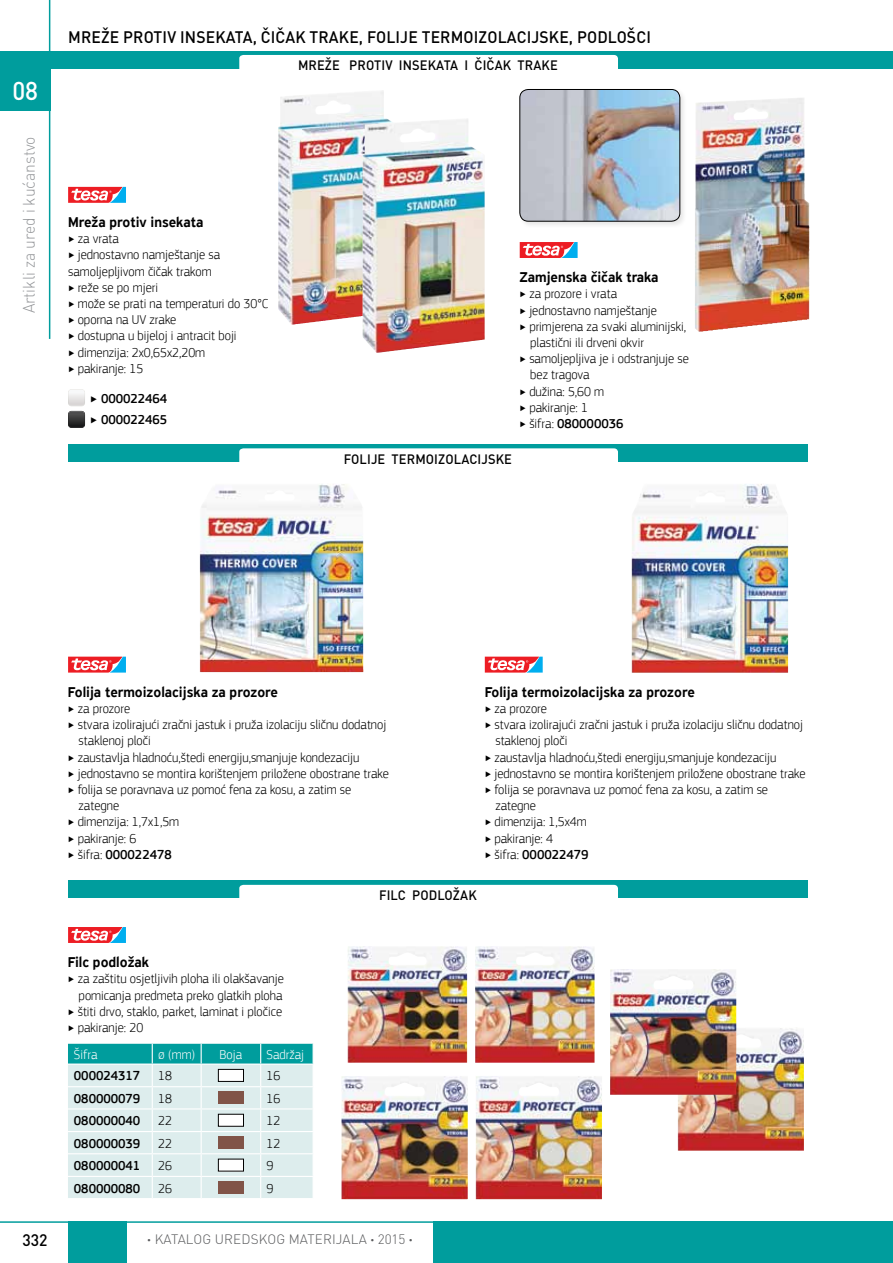
<style>
.page{position:relative;width:893px;height:1263px;background:#fff}
.page>*{position:absolute;margin:0;border:0;box-sizing:border-box;transform-origin:0 0}
.t1{font:500 25.5px "DIN Pro";color:#fff;scale:.95 1}
.t2{font:500 16.5px "DIN Pro";letter-spacing:.01em;color:#000;scale:.95 1}
.t3{font:300 16.5px "DIN Pro";color:#939598;scale:.95 1}
.t4{font:500 15px "PF Highway Sans Pro";color:#000;scale:.95 1}
.t5{font:300 13.5px/16.2px "PF Square Sans Pro";color:#000;scale:.95 1}
.t6{font:500 13.5px/21px "PF Square Sans Pro";color:#000;scale:.95 1}
.t7{font:500 13.5px "DIN Pro";letter-spacing:.01em;color:#000;scale:.95 1}
.t8{font:300 13.5px "DIN Pro";letter-spacing:.01em;color:#58595b}
.t9{font:300 13.5px "PF Square Sans Pro";color:#fff;scale:.95 1}
.s1{font-weight:700}
.s2{font-weight:300}
</style>
<div class="page">
<div style="left:0;top:68px;width:50px;height:43px;background:#009d9d"></div>
<hr style="left:49px;top:0;width:1px;height:339px;background:#009d9d">
<div style="left:0;top:51px;width:893px;height:17px;background:#009d9d"></div>
<div style="left:68px;top:1221px;width:825px;height:42px;background:#009d9d"></div>
<div style="left:128px;top:1221px;width:305px;height:42px;background:#fff"></div>
<hr style="left:0;top:1221px;width:446px;height:2px;background:#009d9d">
<div style="left:239px;top:55px;width:379px;height:20px;background:#fff;border-radius:4px"></div>
<svg style="left:520px;top:242px;width:58px;height:16px"></svg>
<svg style="left:68px;top:657px;width:58px;height:16px"></svg>
<svg style="left:485px;top:657px;width:58px;height:16px"></svg>
<img style="left:695px;top:98px;width:109px;height:232px">
<div style="left:518px;top:88px;width:169px;height:141px;background:#000;opacity:.1"></div>
<img style="left:520px;top:89px;width:160px;height:132px">
<div style="left:520px;top:89px;width:160px;height:132px;border:1px solid #000;border-radius:9px"></div>
<svg style="left:68px;top:1044px;width:246px;height:154px;background:#c1e2e2"></svg>
<div style="left:218px;top:1069px;width:25px;height:12px;background:#fff"></div>
<div style="left:218px;top:1069px;width:26px;height:12px;border:1px solid #000"></div>
<div style="left:218px;top:1092px;width:26px;height:12px;background:#815448"></div>
<div style="left:218px;top:1114px;width:25px;height:12px;background:#fff"></div>
<div style="left:218px;top:1114px;width:26px;height:12px;border:1px solid #000"></div>
<div style="left:218px;top:1137px;width:26px;height:12px;background:#815448"></div>
<div style="left:218px;top:1159px;width:25px;height:12px;background:#fff"></div>
<div style="left:218px;top:1159px;width:26px;height:12px;border:1px solid #000"></div>
<div style="left:218px;top:1181px;width:26px;height:12px;background:#815448"></div>
<svg style="left:68px;top:927px;width:58px;height:16px"></svg>
<img style="left:348px;top:946px;width:119px;height:117px">
<img style="left:475px;top:946px;width:120px;height:117px">
<img style="left:476px;top:1076px;width:126px;height:123px">
<img style="left:200px;top:484px;width:163px;height:188px">
<img style="left:632px;top:484px;width:156px;height:189px">
<img style="left:278px;top:90px;width:106px;height:235px">
<img style="left:363px;top:118px;width:122px;height:235px">
<svg style="left:68px;top:187px;width:58px;height:16px"></svg>
<div style="left:68px;top:389px;width:17px;height:17px;background:#f0efed;border-radius:3px"></div>
<svg style="left:68px;top:390px;width:17px;height:38px"></svg>
<div style="left:68px;top:444px;width:740px;height:17px;background:#009d9d"></div>
<div style="left:239px;top:448px;width:379px;height:20px;background:#fff;border-radius:4px"></div>
<div style="left:68px;top:881px;width:740px;height:17px;background:#009d9d"></div>
<div style="left:239px;top:885px;width:379px;height:19px;background:#fff;border-radius:4px"></div>
<img style="left:341px;top:1076px;width:127px;height:123px">
<img style="left:678px;top:1027px;width:126px;height:124px">
<img style="left:610px;top:969px;width:126px;height:126px">
<h1 class="t1" style="left:12px;top:74px;width:29px">08</h1>
<p class="t3" style="left:18px;top:313px;width:188px;rotate:-90deg">ARTIKLI ZA URED I KUĆANSTVO</p>
<p class="t2" style="left:68px;top:26px;width:615px">MREŽE PROTIV INSEKATA, ČIČAK TRAKE, FOLIJE TERMOIZOLACIJSKE, PODLOŠCI</p>
<p class="t7" style="left:298px;top:56px;width:275px">MREŽE PROTIV INSEKATA I ČIČAK TRAKE</p>
<p class="t4" style="left:68px;top:213px;width:144px">Mreža protiv insekata</p>
<p class="t5" style="left:68px;top:230px;width:212px">‣ za vrata<br>‣ jednostavno namještanje sa samoljepljivom čičak trakom<br>‣ reže se po mjeri<br>‣ može se prati na temperaturi do 30°C ‣ oporna na UV zrake<br>‣ dostupna u bijeloj i antracit boji<br>‣ dimenzija: 2x0,65x2,20m<br>‣ pakiranje: 15</p>
<p class="t6" style="left:90px;top:389px;width:83px"><span class="s1">‣</span> 000022464 <span class="s1">‣</span> 000022465</p>
<p class="t4" style="left:520px;top:268px;width:148px">Zamjenska čičak traka</p>
<p class="t5" style="left:520px;top:286px;width:104px">‣ za prozore i vrata</p>
<p class="t5" style="left:520px;top:302px;width:146px">‣ jednostavno namještanje</p>
<p class="t5" style="left:520px;top:318px;width:177px">‣ primjerena za svaki aluminijski,</p>
<p class="t5" style="left:530px;top:334px;width:121px">plastični ili drveni okvir</p>
<p class="t5" style="left:520px;top:350px;width:180px">‣ samoljepljiva je i odstranjuje se</p>
<p class="t5" style="left:530px;top:367px;width:64px">bez tragova</p>
<p class="t5" style="left:520px;top:383px;width:91px">‣ dužina: 5,60 m</p>
<p class="t5" style="left:520px;top:399px;width:73px">‣ pakiranje: 1</p>
<p class="t6" style="left:520px;top:413px;width:111px"><span class="s2">‣ šifra:</span> 080000036</p>
<p class="t7" style="left:344px;top:449px;width:179px">FOLIJE TERMOIZOLACIJSKE</p>
<p class="t4" style="left:68px;top:683px;width:223px">Folija termoizolacijska za prozore</p>
<p class="t5" style="left:68px;top:700px;width:67px">‣ za prozore</p>
<p class="t5" style="left:68px;top:716px;width:337px">‣ stvara izolirajući zračni jastuk i pruža izolaciju sličnu dodatnoj</p>
<p class="t5" style="left:79px;top:733px;width:77px">staklenoj ploči</p>
<p class="t5" style="left:68px;top:749px;width:308px">‣ zaustavlja hladnoću,štedi energiju,smanjuje kondezaciju</p>
<p class="t5" style="left:68px;top:765px;width:339px">‣ jednostavno se montira korištenjem priložene obostrane trake</p>
<p class="t5" style="left:68px;top:781px;width:300px">‣ folija se poravnava uz pomoć fena za kosu, a zatim se</p>
<p class="t5" style="left:79px;top:797px;width:44px">zategne</p>
<p class="t5" style="left:68px;top:814px;width:119px">‣ dimenzija: 1,7x1,5m</p>
<p class="t5" style="left:68px;top:830px;width:73px">‣ pakiranje: 6</p>
<p class="t6" style="left:68px;top:844px;width:111px"><span class="s2">‣ šifra:</span> 000022478</p>
<p class="t4" style="left:485px;top:683px;width:223px">Folija termoizolacijska za prozore</p>
<p class="t5" style="left:485px;top:700px;width:67px">‣ za prozore</p>
<p class="t5" style="left:485px;top:716px;width:337px">‣ stvara izolirajući zračni jastuk i pruža izolaciju sličnu dodatnoj</p>
<p class="t5" style="left:495px;top:733px;width:77px">staklenoj ploči</p>
<p class="t5" style="left:485px;top:749px;width:308px">‣ zaustavlja hladnoću,štedi energiju,smanjuje kondezaciju</p>
<p class="t5" style="left:485px;top:765px;width:339px">‣ jednostavno se montira korištenjem priložene obostrane trake</p>
<p class="t5" style="left:485px;top:781px;width:300px">‣ folija se poravnava uz pomoć fena za kosu, a zatim se</p>
<p class="t5" style="left:495px;top:797px;width:44px">zategne</p>
<p class="t5" style="left:485px;top:814px;width:109px">‣ dimenzija: 1,5x4m</p>
<p class="t5" style="left:485px;top:830px;width:73px">‣ pakiranje: 4</p>
<p class="t6" style="left:485px;top:844px;width:111px"><span class="s2">‣ šifra:</span> 000022479</p>
<p class="t7" style="left:379px;top:886px;width:104px">FILC PODLOŽAK</p>
<p class="t4" style="left:68px;top:953px;width:87px">Filc podložak</p>
<p class="t5" style="left:68px;top:971px;width:229px">‣ za zaštitu osjetljivih ploha ili olakšavanje</p>
<p class="t5" style="left:79px;top:987px;width:216px">pomicanja predmeta preko glatkih ploha</p>
<p class="t5" style="left:68px;top:1003px;width:227px">‣ štiti drvo, staklo, parket, laminat i pločice</p>
<p class="t5" style="left:68px;top:1019px;width:81px">‣ pakiranje: 20</p>
<p class="t9" style="left:74px;top:1047px;width:26px">Šifra</p>
<p class="t9" style="left:158px;top:1047px;width:40px">Ø (mm)</p>
<p class="t9" style="left:220px;top:1047px;width:25px">Boja</p>
<p class="t9" style="left:267px;top:1047px;width:41px">Sadržaj</p>
<p class="t6" style="left:74px;top:1066px;width:71px">000024317</p>
<p class="t5" style="left:158px;top:1068px;width:16px">18</p>
<p class="t5" style="left:267px;top:1068px;width:16px">16</p>
<p class="t6" style="left:74px;top:1088px;width:71px">080000079</p>
<p class="t5" style="left:158px;top:1090px;width:16px">18</p>
<p class="t5" style="left:267px;top:1090px;width:16px">16</p>
<p class="t6" style="left:74px;top:1111px;width:71px">080000040</p>
<p class="t5" style="left:158px;top:1113px;width:16px">22</p>
<p class="t5" style="left:267px;top:1113px;width:16px">12</p>
<p class="t6" style="left:74px;top:1133px;width:71px">080000039</p>
<p class="t5" style="left:158px;top:1135px;width:16px">22</p>
<p class="t5" style="left:267px;top:1135px;width:16px">12</p>
<p class="t6" style="left:74px;top:1155px;width:71px">080000041</p>
<p class="t5" style="left:158px;top:1157px;width:16px">26</p>
<p class="t5" style="left:267px;top:1157px;width:9px">9</p>
<p class="t6" style="left:74px;top:1178px;width:71px">080000080</p>
<p class="t5" style="left:158px;top:1180px;width:16px">26</p>
<p class="t5" style="left:267px;top:1180px;width:9px">9</p>
<p class="t2" style="left:22px;top:1229px;width:28px">332</p>
<p class="t8" style="left:147px;top:1230px;width:267px"><span class="s1">∤</span> KATALOG UREDSKOG MATERIJALA <span class="s1">∤</span> 2015 <span class="s1">∤</span></p>
</div>
